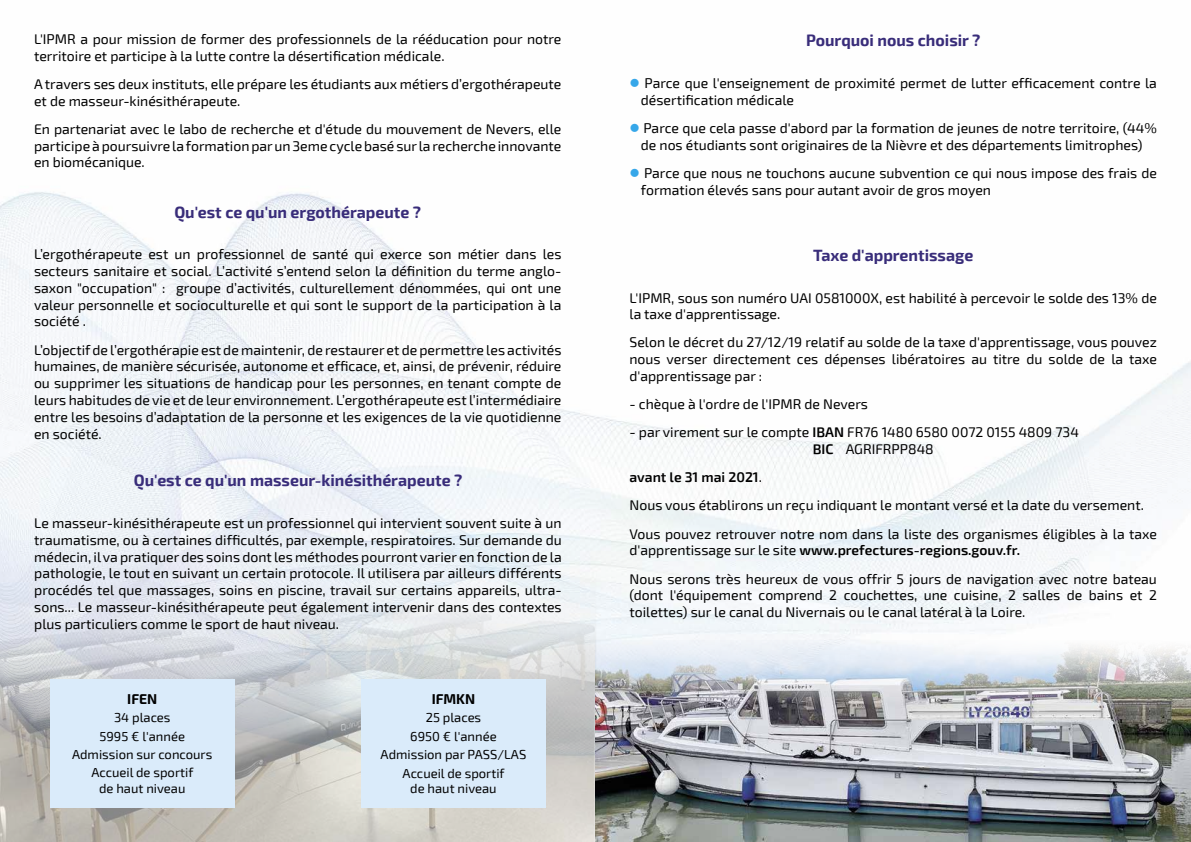
<style>
.page{position:relative;width:1191px;height:842px;background:#fff}
.page>*{position:absolute;margin:0;border:0;box-sizing:border-box;transform-origin:0 0}
.t1{font:700 16px "Exo 2";color:#392d7a}
.t2{font:14px/16.8px "Exo 2";color:#000}
.t3{font:700 14px "Exo 2";color:#000}
.t4{font:13px/18.4px "Exo 2";color:#000;text-align:center}
.s1{color:#36a7e9}
.s2{font-weight:600}
</style>
<div class="page">
<img style="left:0;top:192px;width:1191px;height:449px">
<img style="left:0;top:536px;width:597px;height:306px">
<div style="left:50px;top:679px;width:184px;height:128px;background:#daebfa"></div>
<div style="left:361px;top:680px;width:184px;height:128px;background:#daebfa"></div>
<img style="left:595px;top:641px;width:596px;height:201px">
<p class="t2" style="left:34px;top:31px;width:529px">L'IPMR a pour mission de former des professionnels de la rééducation pour notre territoire et participe à la lutte contre la désertification médicale.</p>
<p class="t2" style="left:34px;top:76px;width:529px">A travers ses deux instituts, elle prépare les étudiants aux métiers d’ergothérapeute et de masseur-kinésithérapeute.</p>
<p class="t2" style="left:34px;top:121px;width:529px;text-align:justify">En partenariat avec le labo de recherche et d'étude du mouvement de Nevers, elle participe à poursuivre la formation par un 3eme cycle basé sur la recherche innovante en biomécanique.</p>
<p class="t1" style="left:174px;top:203px;width:248px">Qu'est ce qu'un ergothérapeute ?</p>
<p class="t2" style="left:34px;top:246px;width:529px;text-align:justify">L’ergothérapeute est un professionnel de santé qui exerce son métier dans les secteurs sanitaire et social. L’activité s’entend selon la définition du terme anglo&shy;saxon "occupation" : groupe d’activités, culturellement dénommées, qui ont une valeur personnelle et socioculturelle et qui sont le support de la participation à la société .</p>
<p class="t2" style="left:34px;top:342px;width:529px;text-align:justify">L’objectif de l’ergothérapie est de maintenir, de restaurer et de permettre les activités humaines, de manière sécurisée, autonome et efficace, et, ainsi, de prévenir, réduire ou supprimer les situations de handicap pour les personnes, en tenant compte de leurs habitudes de vie et de leur environnement. L’ergothérapeute est l’intermédiaire entre les besoins d’adaptation de la personne et les exigences de la vie quotidienne en société.</p>
<p class="t1" style="left:134px;top:471px;width:330px">Qu'est ce qu'un masseur-kinésithérapeute ?</p>
<p class="t2" style="left:34px;top:515px;width:529px;text-align:justify">Le masseur-kinésithérapeute est un professionnel qui intervient souvent suite à un traumatisme, ou à certaines difficultés, par exemple, respiratoires. Sur demande du médecin, il va pratiquer des soins dont les méthodes pourront varier en fonction de la pathologie, le tout en suivant un certain protocole. Il utilisera par ailleurs différents procédés tel que massages, soins en piscine, travail sur certains appareils, ultra&shy;sons... Le masseur-kinésithérapeute peut également intervenir dans des contextes plus particuliers comme le sport de haut niveau.</p>
<p class="t3" style="left:127px;top:690px;width:32px">IFEN</p>
<p class="t4" style="left:72px;top:709px;width:142px">34 places<br>5995 € l'année<br>Admission sur concours<br>Accueil de sportif</p>
<p class="t4" style="left:99px;top:779px;width:88px">de haut niveau</p>
<p class="t3" style="left:432px;top:691px;width:45px">IFMKN</p>
<p class="t4" style="left:381px;top:709px;width:147px">25 places<br>6950 € l'année<br>Admission par PASS/LAS<br>Accueil de sportif</p>
<p class="t4" style="left:410px;top:780px;width:88px">de haut niveau</p>
<p class="t1" style="left:806px;top:31px;width:176px">Pourquoi nous choisir ?</p>
<p class="t2" style="left:641px;top:75px;width:517px;text-indent:-11px"><span class="s1">●</span> Parce que l'enseignement de proximité permet de lutter efficacement contre la désertification médicale</p>
<p class="t2" style="left:629px;top:120px;width:529px;text-align:center"><span class="s1">●</span> Parce que cela passe d'abord par la formation de jeunes de notre territoire, (44% de nos étudiants sont originaires de la Nièvre et des départements limitrophes)</p>
<p class="t2" style="left:641px;top:165px;width:517px;text-indent:-11px"><span class="s1">●</span> Parce que nous ne touchons aucune subvention ce qui nous impose des frais de formation élevés sans pour autant avoir de gros moyen</p>
<p class="t1" style="left:813px;top:245px;width:162px">Taxe d'apprentissage</p>
<p class="t2" style="left:629px;top:289px;width:529px">L'IPMR, sous son numéro UAI 0581000X, est habilité à percevoir le solde des 13% de la taxe d'apprentissage.</p>
<p class="t2" style="left:629px;top:334px;width:529px;text-align:justify">Selon le décret du 27/12/19 relatif au solde de la taxe d'apprentissage, vous pouvez nous verser directement ces dépenses libératoires au titre du solde de la taxe d'apprentissage par :</p>
<p class="t2" style="left:629px;top:396px;width:240px">- chèque à l'ordre de l'IPMR de Nevers</p>
<p class="t2" style="left:812px;top:424px;width:268px;text-indent:-183px">- par virement sur le compte <span class="s2">IBAN</span> FR76 1480 6580 0072 0155 4809 734<br><span class="s2">BIC</span> AGRIFRPP848</p>
<p class="t2" style="left:629px;top:464px;width:529px;line-height:28.1px"><span class="s2">avant le 31 mai 2021</span>.<br>Nous vous établirons un reçu indiquant le montant versé et la date du versement.<br>Vous pouvez retrouver notre nom dans la liste des organismes éligibles à la taxe</p>
<p class="t2" style="left:629px;top:537px;width:529px;line-height:28.1px">d'apprentissage sur le site <span class="s2">www.prefectures-regions.gouv.fr.<br></span>Nous serons très heureux de vous offrir 5 jours de navigation avec notre bateau</p>
<p class="t2" style="left:629px;top:587px;width:529px">(dont l'équipement comprend 2 couchettes, une cuisine, 2 salles de bains et 2 toilettes) sur le canal du Nivernais ou le canal latéral à la Loire.</p>
</div>
